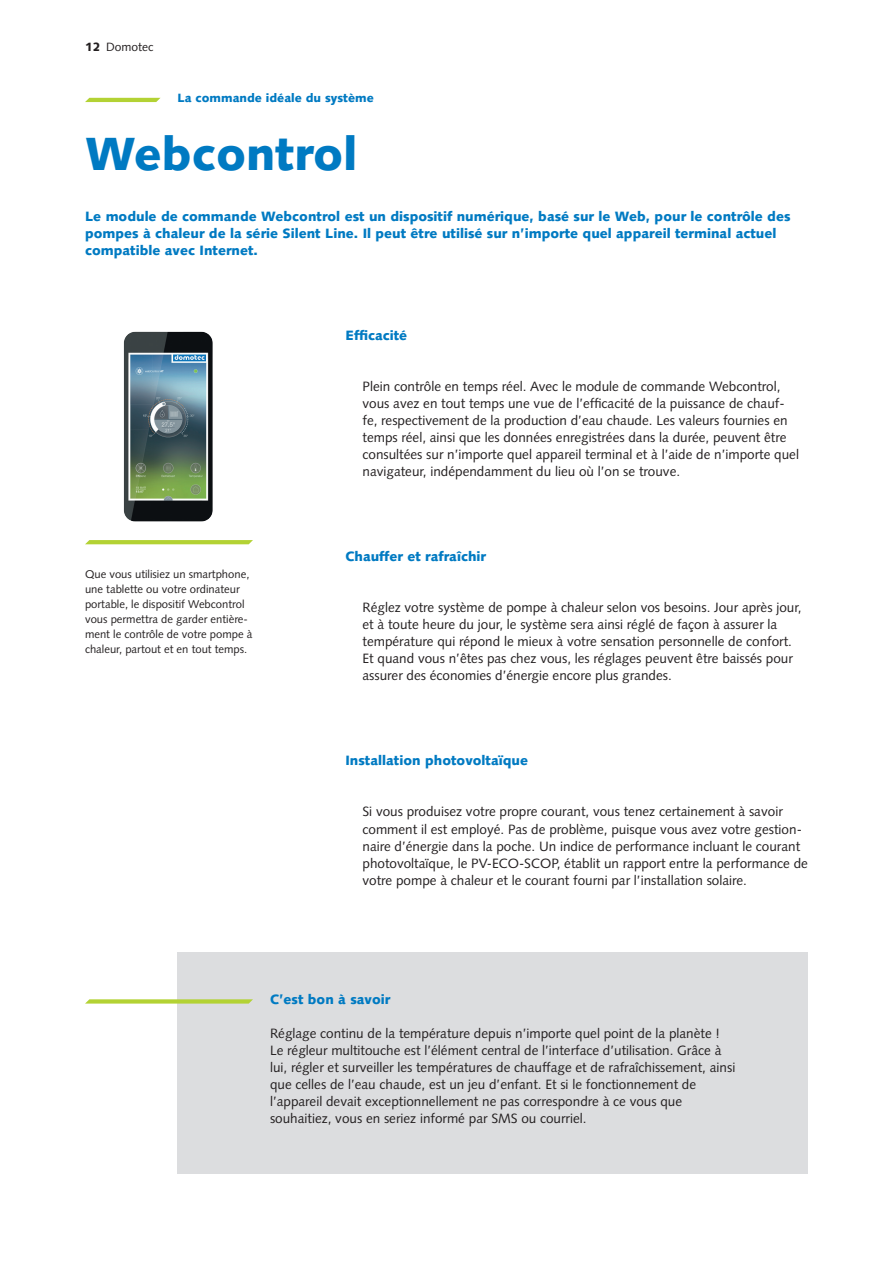
<style>
.page{position:relative;width:893px;height:1263px;background:#fff}
.page>*{position:absolute;margin:0;border:0;box-sizing:border-box;transform-origin:0 0}
.t1{font:900 46.5px "Syntax LT Std";color:#007ac2}
.t2{font:13.5px/17px "Syntax LT Std";color:#231f20}
.t3{font:900 13.5px/17px "Syntax LT Std";color:#007ac2}
.t4{font:900 12px "Syntax LT Std";color:#007ac2}
.t5{font:12px "Syntax LT Std";color:#231f20}
.t6{font:11.25px/15px "Syntax LT Std";color:#231f20}
.s1{font-weight:900}
</style>
<div class="page">
<div style="left:178px;top:952px;width:630px;height:222px;background:#dcdddf"></div>
<svg style="left:85px;top:999px;width:168px;height:4px"></svg>
<svg style="left:85px;top:98px;width:76px;height:4px"></svg>
<svg style="left:85px;top:540px;width:168px;height:4px"></svg>
<img style="left:123px;top:331px;width:90px;height:191px">
<p class="t5" style="left:85px;top:40px;width:70px"><span class="s1">12</span> Domotec</p>
<p class="t4" style="left:178px;top:91px;width:198px">La commande idéale du système</p>
<h1 class="t1" style="left:85px;top:126px;width:274px">Webcontrol</h1>
<p class="t3" style="left:85px;top:208px;width:707px">Le module de commande Webcontrol est un dispositif numérique, basé sur le Web, pour le contrôle des pompes à chaleur de la série Silent Line. Il peut être utilisé sur n’importe quel appareil terminal actuel compatible avec Internet.</p>
<p class="t3" style="left:345px;top:327px;width:63px">Efficacité</p>
<p class="t2" style="left:362px;top:378px;width:438px">Plein contrôle en temps réel. Avec le module de commande Webcontrol, vous avez en tout temps une vue de l’efficacité de la puissance de chauf&shy;fe, respectivement de la production d’eau chaude. Les valeurs fournies en temps réel, ainsi que les données enregistrées dans la durée, peuvent être consultées sur n’importe quel appareil terminal et à l’aide de n’importe quel navigateur, indépendamment du lieu où l’on se trouve.</p>
<p class="t6" style="left:85px;top:567px;width:169px">Que vous utilisiez un smartphone, une tablette ou votre ordinateur portable, le dispositif Webcontrol vous permettra de garder entière&shy;ment le contrôle de votre pompe à chaleur, partout et en tout temps.</p>
<p class="t3" style="left:345px;top:548px;width:142px">Chauffer et rafraîchir</p>
<p class="t2" style="left:362px;top:599px;width:441px">Réglez votre système de pompe à chaleur selon vos besoins. Jour après jour, et à toute heure du jour, le système sera ainsi réglé de façon à assurer la température qui répond le mieux à votre sensation personnelle de confort.<br>Et quand vous n’êtes pas chez vous, les réglages peuvent être baissés pour assurer des économies d’énergie encore plus grandes.</p>
<p class="t3" style="left:345px;top:752px;width:184px">Installation photovoltaïque</p>
<p class="t2" style="left:362px;top:803px;width:447px">Si vous produisez votre propre courant, vous tenez certainement à savoir comment il est employé. Pas de problème, puisque vous avez votre gestion&shy;naire d’énergie dans la poche. Un indice de performance incluant le courant photovoltaïque, le PV-ECO-SCOP, établit un rapport entre la performance de votre pompe à chaleur et le courant fourni par l’installation solaire.</p>
<p class="t3" style="left:270px;top:990px;width:122px">C’est bon à savoir</p>
<p class="t2" style="left:270px;top:1024px;width:467px">Réglage continu de la température depuis n’importe quel point de la planète !<br>Le régleur multitouche est l’élément central de l’interface d’utilisation. Grâce à lui, régler et surveiller les températures de chauffage et de rafraîchissement, ainsi que celles de l’eau chaude, est un jeu d’enfant. Et si le fonctionnement de l’appareil devait exceptionnellement ne pas correspondre à ce vous que souhaitiez, vous en seriez informé par SMS ou courriel.</p>
</div>
